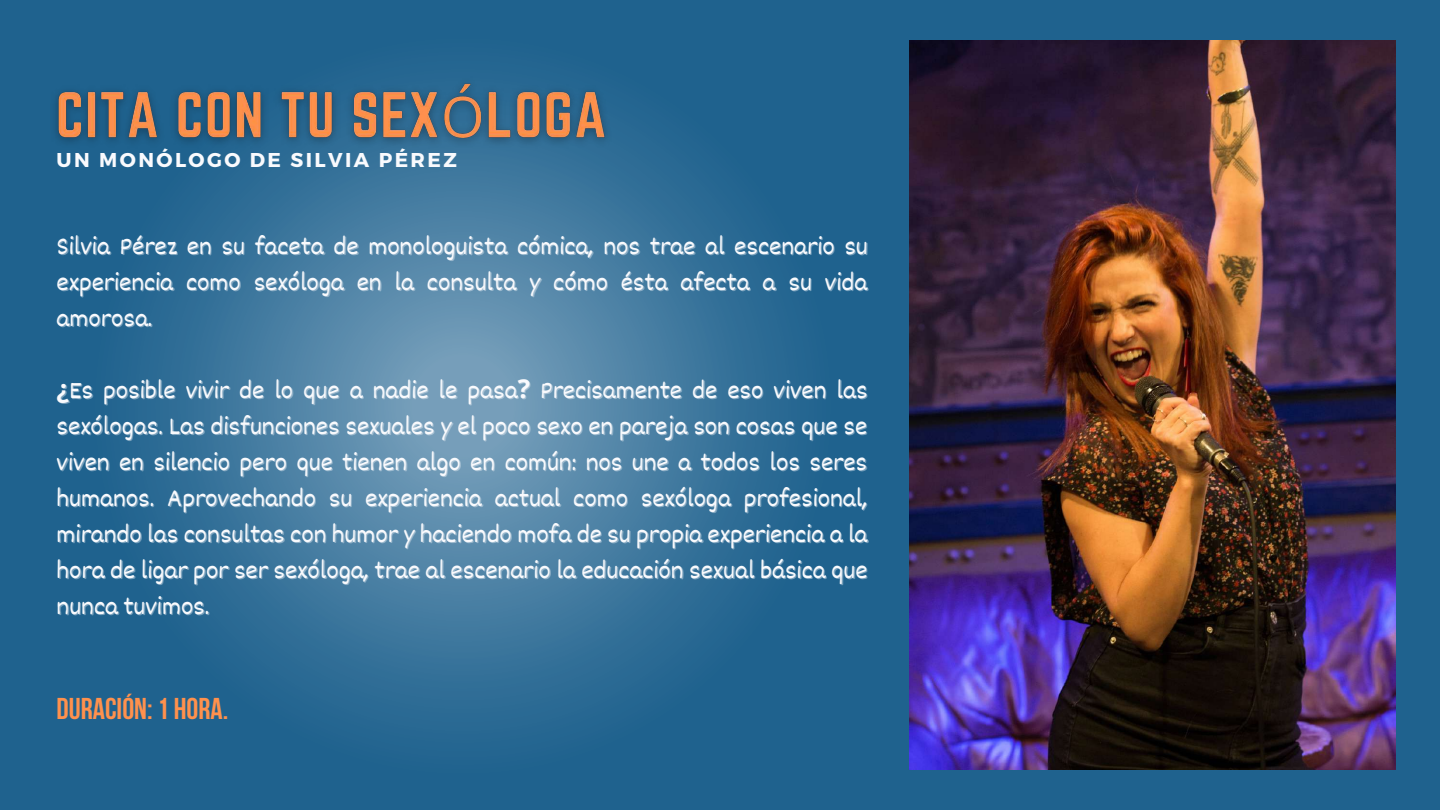
<style>
.page{position:relative;width:1440px;height:810px;background:#1f628e}
.page>*{position:absolute;margin:0;border:0;box-sizing:border-box;transform-origin:0 0}
.t1{font:700 30px "Bebas Neue";color:#ff914d}
.t2{font:26px/36px "Dekko";color:#f9fafd;text-align:justify}
.t3{font:700 20px "Montserrat";letter-spacing:.12em;color:#f9fafd}
.s1{font-family:"Noto Sans";font-weight:700}
</style>
<div class="page">
<svg style="left:142px;top:128px;width:642px;height:599px"></svg>
<img style="left:909px;top:40px;width:486px;height:730px">
<img style="left:55px;top:83px;width:567px;height:81px">
<p class="t3" style="left:57px;top:147px;width:402px">UN MONÓLOGO DE SILVIA PÉREZ</p>
<p class="t2" style="left:57px;top:227px;width:813px">Silvia Pérez en su faceta de monologuista cómica, nos trae al escenario su experiencia como sexóloga en la consulta y cómo ésta afecta a su vida amorosa.</p>
<p class="t2" style="left:57px;top:371px;width:813px"><span class="s1">¿</span>Es posible vivir de lo que a nadie le pasa<span class="s1">?</span> Precisamente de eso viven las sexólogas. Las disfunciones sexuales y el poco sexo en pareja son cosas que se viven en silencio pero que tienen algo en común: nos une a todos los seres humanos. Aprovechando su experiencia actual como sexóloga profesional, mirando las consultas con humor y haciendo mofa de su propia experiencia a la hora de ligar por ser sexóloga, trae al escenario la educación sexual básica que nunca tuvimos.</p>
<p class="t1" style="left:57px;top:696px;width:173px">DURACIÓN:1 HORA.</p>
</div>
